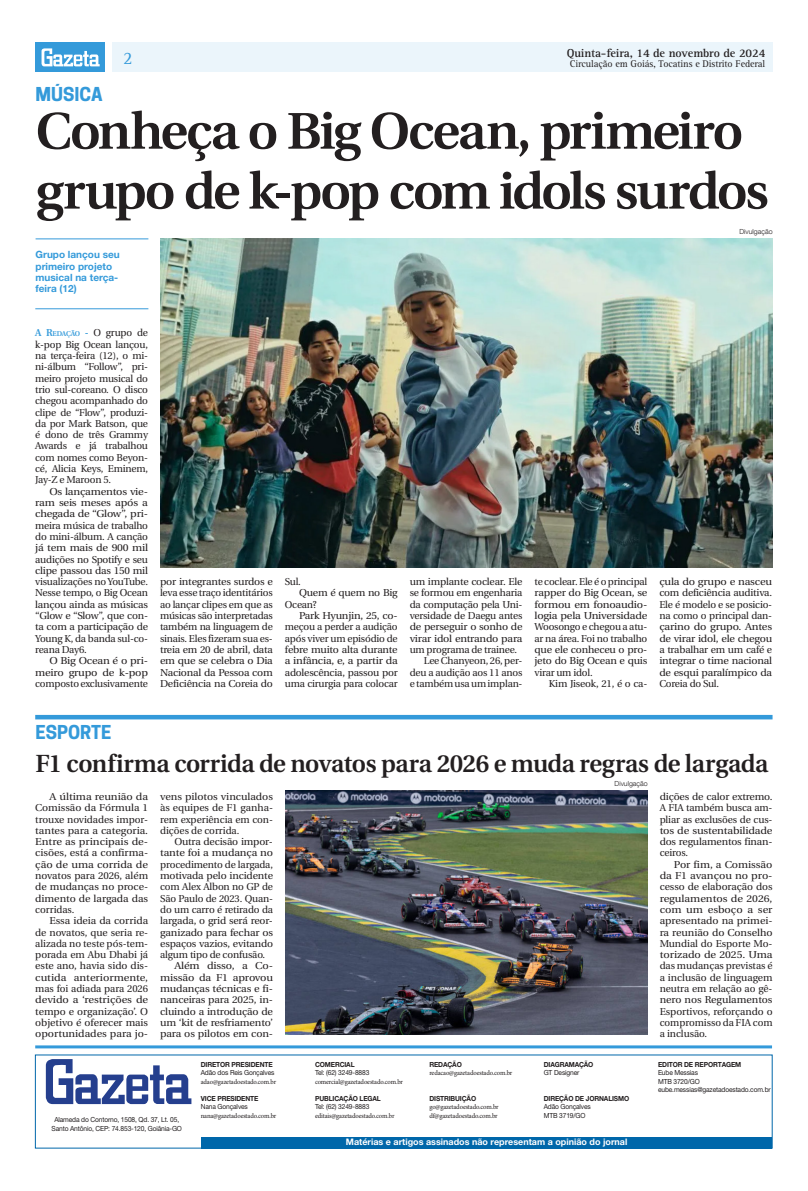
<style>
.page{position:relative;width:808px;height:1191px;background:#fff}
.page>*{position:absolute;margin:0;border:0;box-sizing:border-box;transform-origin:0 0}
.Manchete{font:600 51.4px/59.9px "Utopia";letter-spacing:-.04em;color:#231f20}
.Manchete-2{font:600 24.8px "Utopia";letter-spacing:-.02em;color:#231f20}
.Retranca{font:700 18px "Cooper Hewitt";color:#349ada}
.t1{font:18px "Rotis Serif Std";color:#349ada}
.t2{font:700 12px "Rotis Serif Std";letter-spacing:-.01em;color:#231f20}
.TExto_Corrido{font:10px/11.3px "Utopia";letter-spacing:-.02em;color:#231f20;text-align:justify;scale:1.1 1}
.TExto_Corrido-2{font:10px/11.3px "Utopia";letter-spacing:-.02em;color:#231f20;text-align:justify}
.TExto_Corrido-3{font:10px/11.3px "Utopia";letter-spacing:-.02em;color:#231f20;text-align:justify;scale:1.05 1}
.TExto_Corrido-4{font:10px/11.3px "Utopia";letter-spacing:-.02em;color:#231f20;text-align:justify;scale:1.09 1}
.Repórter{font:10px/11.3px "Utopia";letter-spacing:-.02em;color:#231f20;text-align:justify}
.TExto_Corrido-5{font:10px/11.3px "Utopia";letter-spacing:-.02em;color:#231f20;text-align:justify;scale:1.07 1}
.TExto_Corrido-6{font:10px/11.3px "Utopia";letter-spacing:-.02em;color:#231f20;text-align:justify;scale:1.04 1}
.TExto_Corrido-7{font:10px/11.3px "Utopia";letter-spacing:-.02em;color:#231f20;text-align:justify;scale:1.06 1}
.Olho{font:700 10px/11.3px "Helvetica Neue LT Std";color:#349ada}
.t3{font:10px "Rotis Serif Std";letter-spacing:-.01em;color:#231f20}
.Horóscopo_txt{font:700 9px "Helvetica Neue LT Pro";color:#fff}
.Horóscopo_txt-2{font:7px/8.4px "Minion Pro";letter-spacing:-.015em;color:#231f20;scale:.95 1}
.Horóscopo_txt-3{font:7px/8.4px "Helvetica Neue LT Std";letter-spacing:-.02em;color:#231f20;scale:.95 1}
.Horóscopo_txt-4{font:700 7px "Helvetica Neue LT Pro";letter-spacing:-.02em;color:#231f20;scale:.95 1}
.Crédito_Fotógrafo{font:300 7px "Helvetica Neue LT Com";color:#231f20}
.s1{font-weight:600;color:#349ada}
.s2{font-weight:600;font-size:7px;color:#349ada}
.s3{font-family:"Helvetica Neue LT Pro";font-weight:700}
.s4{font-family:"Helvetica Neue LT Std"}
</style>
<div class="page">
<div style="left:112px;top:43px;width:660px;height:29px;background:#ebf5fb"></div>
<div style="left:35px;top:43px;width:70px;height:29px;background:#349ada"></div>
<svg style="left:42px;top:48px;width:58px;height:18px"></svg>
<hr style="left:35px;top:715px;width:737px;height:4px;background:#349ada">
<hr style="left:36px;top:238px;width:112px;height:1px;background:#349ada">
<hr style="left:35px;top:308px;width:113px;height:1px;background:#349ada">
<img style="left:285px;top:790px;width:363px;height:244px">
<img style="left:160px;top:238px;width:612px;height:329px">
<svg style="left:46px;top:1059px;width:145px;height:45px"></svg>
<div style="left:202px;top:1137px;width:570px;height:11px;background:#0067aa"></div>
<hr style="left:35px;top:1045px;width:737px;height:3px;background:#349ada">
<p class="Retranca" style="left:36px;top:83px;width:69px">MÚSICA</p>
<p class="t1" style="left:123px;top:47px;width:11px">2</p>
<p class="t2" style="left:567px;top:46px;width:200px">Quinta-feira, 14 de novembro de 2024</p>
<p class="t3" style="left:570px;top:58px;width:197px">Circulação em Goiás, Tocatins e Distrito Federal</p>
<p class="Manchete" style="left:36px;top:102px;width:735px">Conheça o Big Ocean, primeiro grupo de k-pop com idols surdos</p>
<p class="Olho" style="left:36px;top:249px;width:86px">Grupo lançou seu primeiro projeto musical na terça&shy;feira (12)</p>
<p class="Crédito_Fotógrafo" style="left:739px;top:227px;width:35px">Divulgação</p>
<p class="Repórter" style="left:35px;top:327px;width:114px"><span class="s1">A R</span><span class="s2">EDAÇÃO</span> <span class="s1">-</span> O grupo de k-pop Big Ocean lançou, na terça-feira (12), o mi&shy;ni-álbum “Follow”, pri&shy;meiro projeto musical do trio sul-coreano. O disco chegou acompanhado do clipe de “Flow”, produzi&shy;da por Mark Batson, que é dono de três Grammy Awards e já trabalhou com nomes como Beyon&shy;cé, Alicia Keys, Eminem, Jay-Z e Maroon 5.</p>
<p class="TExto_Corrido" style="left:35px;top:486px;width:104px;text-indent:14px">Os lançamentos vie&shy;ram seis meses após a chegada de “Glow”, pri&shy;meira música de trabalho do mini-álbum. A canção já tem mais de 900 mil audições no Spotify e seu clipe passou das 150 mil visualizações no YouTube.<br>Nesse tempo, o Big Ocean lançou ainda as músicas “Glow e “Slow”, que con&shy;ta com a participação de Young K, da banda sul-co&shy;reana Day6.</p>
<p class="TExto_Corrido" style="left:35px;top:655px;width:104px;text-indent:14px">O Big Ocean é o pri&shy;meiro grupo de k-pop composto exclusivamente</p>
<p class="TExto_Corrido-7" style="left:160px;top:576px;width:108px">por integrantes surdos e leva esse traço identitários ao lançar clipes em que as músicas são interpretadas também na linguagem de sinais. Eles fizeram sua es&shy;treia em 20 de abril, data em que se celebra o Dia Nacional da Pessoa com Deficiência na Coreia do</p>
<p class="TExto_Corrido-2" style="left:285px;top:576px;width:18px">Sul.</p>
<p class="TExto_Corrido-3" style="left:285px;top:587px;width:109px;text-indent:14px">Quem é quem no Big<br>Ocean?</p>
<p class="TExto_Corrido-5" style="left:285px;top:610px;width:107px;text-indent:14px">Park Hyunjin, 25, co&shy;meçou a perder a audição após viver um episódio de febre muito alta durante a infância, e, a partir da adolescência, passou por uma cirurgia para colocar</p>
<p class="TExto_Corrido-2" style="left:410px;top:576px;width:114px">um implante coclear. Ele se formou em engenharia da computação pela Uni&shy;versidade de Daegu antes de perseguir o sonho de virar idol entrando para um programa de trainee.</p>
<p class="TExto_Corrido-2" style="left:410px;top:655px;width:114px;text-indent:14px">Lee Chanyeon, 26, per&shy;deu a audição aos 11 anos e também usa um implan-</p>
<p class="TExto_Corrido-2" style="left:534px;top:576px;width:114px">te coclear. Ele é o principal rapper do Big Ocean, se formou em fonoaudio&shy;logia pela Universidade Woosongo e chegou a atu&shy;ar na área. Foi no trabalho que ele conheceu o pro&shy;jeto do Big Ocean e quis virar um idol.</p>
<p class="TExto_Corrido-2" style="left:549px;top:678px;width:100px">Kim Jiseok, 21, é o ca-</p>
<p class="TExto_Corrido" style="left:659px;top:576px;width:104px">çula do grupo e nasceu com deficiência auditiva.<br>Ele é modelo e se posicio&shy;na como o principal dan&shy;çarino do grupo. Antes de virar idol, ele chegou a trabalhar em um café e integrar o time nacional de esqui paralímpico da Coreia do Sul.</p>
<p class="Retranca" style="left:36px;top:721px;width:77px">ESPORTE</p>
<p class="Manchete-2" style="left:35px;top:749px;width:734px">F1 confirma corrida de novatos para 2026 e muda regras de largada</p>
<p class="Crédito_Fotógrafo" style="left:615px;top:779px;width:35px">Divulgação</p>
<p class="TExto_Corrido" style="left:35px;top:791px;width:104px;text-indent:14px">A última reunião da Comissão da Fórmula 1 trouxe novidades impor&shy;tantes para a categoria.<br>Entre as principais de&shy;cisões, está a confirma&shy;ção de uma corrida de novatos para 2026, além de mudanças no proce&shy;dimento de largada das corridas.</p>
<p class="TExto_Corrido-3" style="left:35px;top:915px;width:109px;text-indent:14px">Essa ideia da corrida de novatos, que seria re&shy;alizada no teste pós-tem&shy;porada em Abu Dhabi já este ano, havia sido dis&shy;cutida anteriormente, mas foi adiada para 2026 devido a ‘restrições de tempo e organização’. O objetivo é oferecer mais oportunidades para jo-</p>
<p class="TExto_Corrido-5" style="left:160px;top:791px;width:107px">vens pilotos vinculados às equipes de F1 ganha&shy;rem experiência em con&shy;dições de corrida.</p>
<p class="TExto_Corrido-6" style="left:160px;top:836px;width:110px;text-indent:14px">Outra decisão impor&shy;tante foi a mudança no procedimento de largada, motivada pelo incidente com Alex Albon no GP de São Paulo de 2023. Quan&shy;do um carro é retirado da largada, o grid será reor&shy;ganizado para fechar os espaços vazios, evitando algum tipo de confusão.</p>
<p class="TExto_Corrido" style="left:160px;top:960px;width:104px;text-indent:14px">Além disso, a Co&shy;missão da F1 aprovou mudanças técnicas e fi&shy;nanceiras para 2025, in&shy;cluindo a introdução de um ‘kit de resfriamento’ para os pilotos em con-</p>
<p class="Horóscopo_txt-3" style="left:54px;top:1115px;width:133px">Alameda do Contorno, 1508, Qd. 37, Lt. 05,</p>
<p class="Horóscopo_txt-3" style="left:52px;top:1124px;width:139px">Santo Antônio, CEP: 74.853-120, Goiânia-GO</p>
<p class="Horóscopo_txt-4" style="left:201px;top:1060px;width:77px">DIRETOR PRESIDENTE</p>
<p class="Horóscopo_txt-3" style="left:201px;top:1068px;width:79px">Adão dos Reis Gonçalves</p>
<p class="Horóscopo_txt-2" style="left:201px;top:1077px;width:81px">adao@gazetadoestado.com.br</p>
<p class="Horóscopo_txt-2" style="left:201px;top:1094px;width:81px"><span class="s3">VICE PRESIDENTE<br></span><span class="s4">Nana Gonçalves </span>nana@gazetadoestado.com.br</p>
<p class="TExto_Corrido-3" style="left:660px;top:791px;width:109px">dições de calor extremo.<br>A FIA também busca am&shy;pliar as exclusões de cus&shy;tos de sustentabilidade dos regulamentos finan&shy;ceiros.</p>
<p class="TExto_Corrido-4" style="left:660px;top:859px;width:105px;text-indent:14px">Por fim, a Comissão da F1 avançou no pro&shy;cesso de elaboração dos regulamentos de 2026, com um esboço a ser apresentado na primei&shy;ra reunião do Conselho Mundial do Esporte Mo&shy;torizado de 2025. Uma das mudanças previstas é a inclusão de linguagem neutra em relação ao gê&shy;nero nos Regulamentos Esportivos, reforçando o compromisso da FIA com a inclusão.</p>
<p class="Horóscopo_txt-4" style="left:315px;top:1060px;width:43px">COMERCIAL</p>
<p class="Horóscopo_txt-3" style="left:315px;top:1068px;width:59px">Tel: (62) 3249-8883</p>
<p class="Horóscopo_txt-2" style="left:315px;top:1077px;width:94px">comercial@gazetadoestado.com.br</p>
<p class="Horóscopo_txt-4" style="left:315px;top:1094px;width:71px">PUBLICAÇÃO LEGAL</p>
<p class="Horóscopo_txt-3" style="left:315px;top:1102px;width:59px">Tel: (62) 3249-8883</p>
<p class="Horóscopo_txt-2" style="left:315px;top:1111px;width:85px">editais@gazetadoestado.com.br</p>
<p class="Horóscopo_txt-4" style="left:429px;top:1060px;width:36px">REDAÇÃO</p>
<p class="Horóscopo_txt-2" style="left:429px;top:1068px;width:89px">redacao@gazetadoestado.com.br</p>
<p class="Horóscopo_txt-4" style="left:429px;top:1094px;width:51px">DISTRIBUIÇÃO</p>
<p class="Horóscopo_txt-2" style="left:429px;top:1103px;width:74px">go@gazetadoestado.com.br</p>
<p class="Horóscopo_txt-2" style="left:429px;top:1111px;width:73px">df@gazetadoestado.com.br</p>
<p class="Horóscopo_txt-4" style="left:544px;top:1060px;width:54px">DIAGRAMAÇÃO</p>
<p class="Horóscopo_txt-3" style="left:544px;top:1068px;width:39px">GT Designer</p>
<p class="Horóscopo_txt-4" style="left:544px;top:1094px;width:92px">DIREÇÃO DE JORNALISMO</p>
<p class="Horóscopo_txt-3" style="left:544px;top:1102px;width:51px">Adão Gonçalves</p>
<p class="Horóscopo_txt-3" style="left:544px;top:1111px;width:45px">MTB 3719/GO</p>
<p class="Horóscopo_txt-4" style="left:658px;top:1060px;width:89px">EDITOR DE REPORTAGEM</p>
<p class="Horóscopo_txt-3" style="left:658px;top:1068px;width:120px">Eube Messias<br>MTB 3720/GO eube.messias@gazetadoestado.com.br</p>
<p class="Horóscopo_txt" style="left:346px;top:1136px;width:283px">Matérias e artigos assinados não representam a opinião do jornal</p>
</div>
